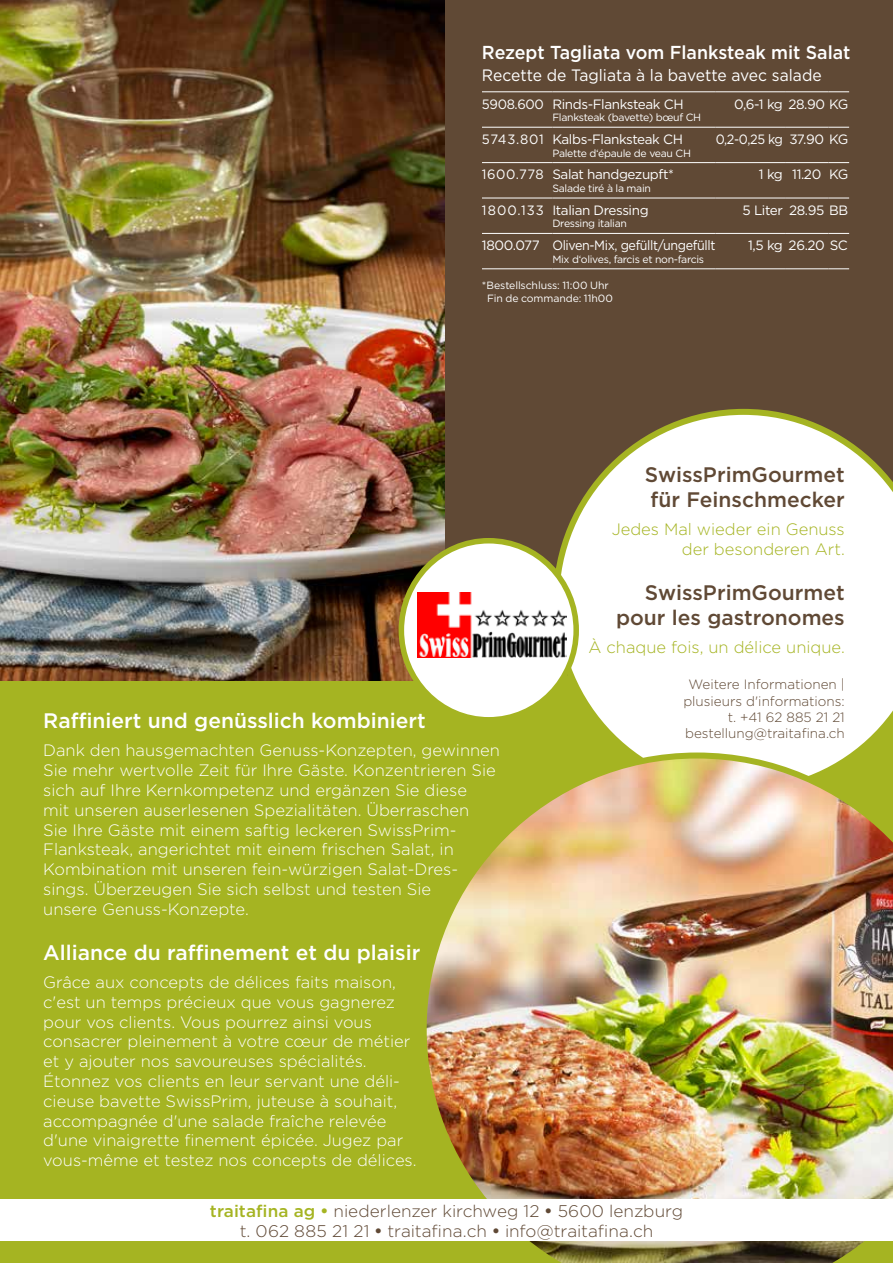
<style>
.page{position:relative;width:893px;height:1263px;background:#fff}
.page>*{position:absolute;margin:0;border:0;box-sizing:border-box;transform-origin:0 0}
.t1{font:500 21px/25.2px "Gotham";color:#604935}
.t2{font:500 21px "Gotham";color:#fff}
.t3{font:500 18.75px "Gotham";color:#fff;scale:.95 1}
.t4{font:300 16.8px/20.2px "Gotham";color:#604935;text-align:center}
.t5{font:300 16.5px/19.8px "Gotham";color:#fff}
.t6{font:300 16.5px/19.8px "Gotham";color:#a5b422;text-align:right}
.t7{font:16.5px "Gotham";color:#fff;scale:.95 1}
.t8{font:13.5px "Gotham";letter-spacing:-.03em;color:#fff}
.t9{font:300 13.5px/16.2px "Gotham";color:#604935;text-align:right}
.t10{font:13.5px "Gotham";letter-spacing:-.03em;color:#fff;scale:.94 1}
.t11{font:10.5px "Gotham";letter-spacing:-.03em;color:#fff}
.t12{font:10.5px/12.6px "Gotham";letter-spacing:-.005em;color:#fff;text-align:center}
.s1{font-weight:500;color:#a5b422}
.s2{color:#a5b422}
</style>
<div class="page">
<div style="left:0;top:665px;width:893px;height:598px;background:#a5b422"></div>
<div style="left:444px;top:0;width:449px;height:569px;background:#604935"></div>
<img style="left:0;top:0;width:444px;height:681px">
<svg style="left:553px;top:409px;width:340px;height:343px"></svg>
<hr style="left:482px;top:91px;width:70px;height:1px;background:#fff">
<hr style="left:552px;top:91px;width:164px;height:1px;background:#fff">
<hr style="left:716px;top:91px;width:69px;height:1px;background:#fff">
<hr style="left:785px;top:91px;width:43px;height:1px;background:#fff">
<svg style="left:828px;top:91px;width:21px;height:1px"></svg>
<hr style="left:482px;top:127px;width:70px;height:1px;background:#fff">
<hr style="left:552px;top:127px;width:164px;height:1px;background:#fff">
<hr style="left:716px;top:127px;width:69px;height:1px;background:#fff">
<hr style="left:785px;top:127px;width:43px;height:1px;background:#fff">
<svg style="left:828px;top:127px;width:21px;height:1px"></svg>
<hr style="left:482px;top:162px;width:70px;height:1px;background:#fff">
<hr style="left:552px;top:162px;width:164px;height:1px;background:#fff">
<hr style="left:716px;top:162px;width:69px;height:1px;background:#fff">
<hr style="left:785px;top:162px;width:43px;height:1px;background:#fff">
<svg style="left:828px;top:162px;width:21px;height:1px"></svg>
<hr style="left:482px;top:198px;width:70px;height:1px;background:#fff">
<hr style="left:552px;top:198px;width:164px;height:1px;background:#fff">
<hr style="left:716px;top:198px;width:69px;height:1px;background:#fff">
<hr style="left:785px;top:198px;width:43px;height:1px;background:#fff">
<svg style="left:828px;top:198px;width:21px;height:1px"></svg>
<hr style="left:482px;top:233px;width:70px;height:1px;background:#fff">
<hr style="left:552px;top:233px;width:164px;height:1px;background:#fff">
<hr style="left:716px;top:233px;width:69px;height:1px;background:#fff">
<hr style="left:785px;top:233px;width:43px;height:1px;background:#fff">
<svg style="left:828px;top:233px;width:21px;height:1px"></svg>
<hr style="left:482px;top:268px;width:70px;height:1px;background:#fff">
<hr style="left:552px;top:268px;width:164px;height:1px;background:#fff">
<hr style="left:716px;top:268px;width:69px;height:1px;background:#fff">
<hr style="left:785px;top:268px;width:43px;height:1px;background:#fff">
<svg style="left:828px;top:268px;width:21px;height:1px"></svg>
<div style="left:401px;top:541px;width:175px;height:179px;background:#fff;border-radius:50%"></div>
<img style="left:418px;top:592px;width:148px;height:65px">
<div style="left:399px;top:538px;width:180px;height:184px;border:6px solid #a5b422;border-radius:50%"></div>
<img style="left:426px;top:752px;width:467px;height:511px">
<div style="left:0;top:1199px;width:893px;height:42px;background:#fff"></div>
<p class="t3" style="left:482px;top:40px;width:389px">Rezept Tagliata vom Flanksteak mit Salat</p>
<p class="t7" style="left:482px;top:64px;width:359px">Recette de Tagliata à la bavette avec salade</p>
<p class="t8" style="left:482px;top:95px;width:203px">5908.600 Rinds-Flanksteak CH</p>
<p class="t11" style="left:552px;top:111px;width:150px">Flanksteak (bavette) bœuf CH</p>
<p class="t8" style="left:734px;top:95px;width:116px">0,6-1 kg 28.90 KG</p>
<p class="t8" style="left:482px;top:131px;width:203px">5743.801 Kalbs-Flanksteak CH</p>
<p class="t11" style="left:552px;top:146px;width:140px">Palette d‘épaule de veau CH</p>
<p class="t10" style="left:716px;top:131px;width:143px">0,2-0,25 kg 37.90 KG</p>
<p class="t8" style="left:482px;top:166px;width:193px">1600.778 Salat handgezupft*</p>
<p class="t11" style="left:552px;top:182px;width:100px">Salade tiré à la main</p>
<p class="t8" style="left:759px;top:166px;width:91px">1 kg 11.20 KG</p>
<p class="t8" style="left:482px;top:201px;width:168px">1800.133 Italian Dressing</p>
<p class="t11" style="left:552px;top:217px;width:76px">Dressing italian</p>
<p class="t8" style="left:742px;top:201px;width:107px">5 Liter 28.95 BB</p>
<p class="t8" style="left:482px;top:237px;width:235px">1800.077 Oliven-Mix, gefüllt/ungefüllt</p>
<p class="t11" style="left:552px;top:252px;width:153px">Mix d‘olives, farcis et non-farcis</p>
<p class="t12" style="left:482px;top:279px;width:133px">*Bestellschluss: 11:00 Uhr<br>Fin de commande: 11h00</p>
<p class="t8" style="left:748px;top:237px;width:101px">1,5 kg 26.20 SC</p>
<p class="t2" style="left:43px;top:707px;width:384px">Raffiniert und genüsslich kombiniert</p>
<p class="t5" style="left:43px;top:740px;width:458px">Dank den hausgemachten Genuss-Konzepten, gewinnen Sie mehr wertvolle Zeit für Ihre Gäste. Konzentrieren Sie sich auf Ihre Kernkompetenz und ergänzen Sie diese<br>mit unseren auserlesenen Spezialitäten. Überraschen<br>Sie Ihre Gäste mit einem saftig leckeren SwissPrim-Flanksteak, angerichtet mit einem frischen Salat, in Kombination mit unseren fein-würzigen Salat-Dres&shy;sings. Überzeugen Sie sich selbst und testen Sie<br>unsere Genuss-Konzepte.</p>
<p class="t2" style="left:43px;top:938px;width:379px">Alliance du raffinement et du plaisir</p>
<p class="t5" style="left:43px;top:972px;width:375px">Grâce aux concepts de délices faits maison, c'est un temps précieux que vous gagnerez pour vos clients. Vous pourrez ainsi vous consacrer pleinement à votre cœur de métier et y ajouter nos savoureuses spécialités.<br>Étonnez vos clients en leur servant une déli&shy;cieuse bavette SwissPrim, juteuse à souhait, accompagnée d'une salade fraîche relevée d'une vinaigrette finement épicée. Jugez par vous-même et testez nos concepts de délices.</p>
<p class="t1" style="left:645px;top:461px;width:201px">SwissPrimGourmet für Feinschmecker</p>
<p class="t6" style="left:612px;top:519px;width:235px">Jedes Mal wieder ein Genuss der besonderen Art.</p>
<p class="t1" style="left:616px;top:580px;width:230px;text-align:right">SwissPrimGourmet pour les gastronomes</p>
<p class="t6" style="left:588px;top:637px;width:258px">À chaque fois, un délice unique.</p>
<p class="t9" style="left:683px;top:676px;width:163px">Weitere Informationen | plusieurs d'informations: t. +41 62 885 21 21 bestellung@traitafina.ch</p>
<p class="t4" style="left:210px;top:1200px;width:475px"><span class="s1">traitafina ag</span> <span class="s2">•</span> niederlenzer kirchweg 12 • 5600 lenzburg t. 062 885 21 21 • traitafina.ch • info@traitafina.ch</p>
</div>
